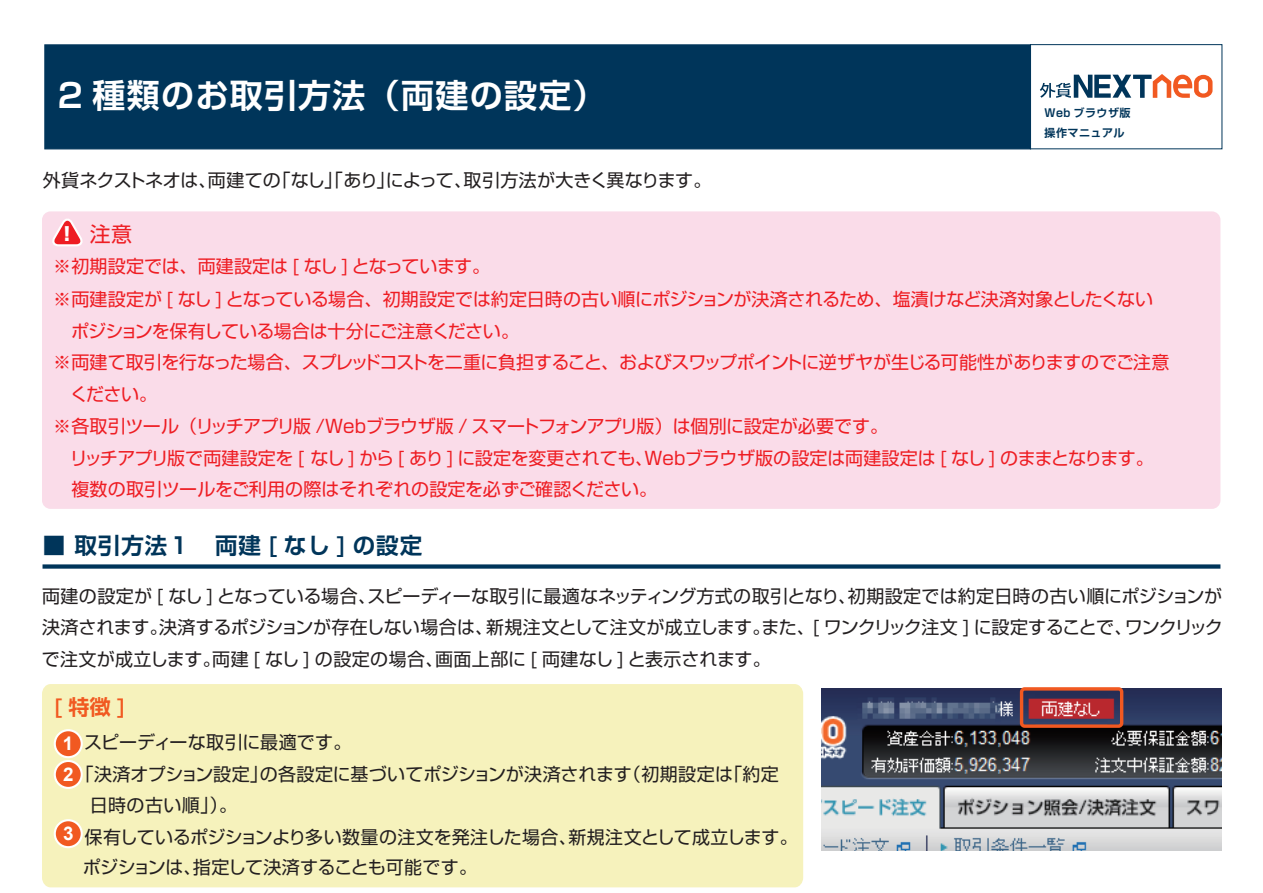
<style>
.page{position:relative;width:1263px;height:893px;background:#fff}
.page>*{position:absolute;margin:0;border:0;box-sizing:border-box;transform-origin:0 0}
.t1{font:700 33px "Shin Go Pro De";letter-spacing:.04em;color:#fff}
.t2{font:700 22.5px "Shin Go Pro De";letter-spacing:.04em;color:#00355a}
.t3{font:700 21px "Shin Go Pro De";color:#f15921}
.t4{font:21px "Shin Go Pro";color:#ee1d23}
.t5{font:700 18.9px/30.8px "Arial";color:#fff}
.t6{font:18px/31.5px "Shin Go Pro";letter-spacing:-.02em;color:#ee1d23}
.t7{font:18px/31.5px "Shin Go Pro";letter-spacing:-.005em;color:#231f20;text-align:justify}
.t8{font:18px "Shin Go Pro";letter-spacing:-.025em;color:#231f20}
.t9{font:18px "Shin Go Pro";color:#ee1d23}
.t10{font:18px "Shin Go Pro";letter-spacing:-.03em;color:#231f20}
.t11{font:700 11.1px/19.4px "Shin Go Pro De";letter-spacing:.04em;color:#00355a}
.s1{font-weight:900;font-size:18.9px;color:#fff}
</style>
<div class="page">
<div style="left:42px;top:684px;width:761px;height:203px;background:#f6f2bc"></div>
<div style="left:43px;top:564px;width:1177px;height:5px;background:#00355a"></div>
<svg style="left:54px;top:729px;width:29px;height:60px;background:#f49f73"></svg>
<svg style="left:54px;top:819px;width:29px;height:29px"></svg>
<div style="left:42px;top:211px;width:1178px;height:298px;background:#fadce9;border-radius:9px"></div>
<svg style="left:52px;top:218px;width:31px;height:29px"></svg>
<svg style="left:1040px;top:74px;width:172px;height:24px"></svg>
<div style="left:1030px;top:44px;width:192px;height:105px;border:1px solid #00355a"></div>
<div style="left:44px;top:44px;width:987px;height:105px;background:#00355a;border:1px solid #00355a"></div>
<img style="left:821px;top:689px;width:401px;height:161px">
<div style="left:1020px;top:687px;width:103px;height:41px;border:3px solid #f15921;border-radius:3px"></div>
<p class="t1" style="left:58px;top:68px;width:550px">2 種類のお取引方法（両建の設定）</p>
<p class="t8" style="left:43px;top:166px;width:670px">外貨ネクストネオは、両建ての「なし」「あり」によって、取引方法が大きく異なります。</p>
<p class="t4" style="left:63px;top:216px;width:71px"><span class="s1">!</span> 注意</p>
<p class="t9" style="left:53px;top:251px;width:438px">※初期設定では、両建設定は [ なし ] となっています。</p>
<p class="t11" style="left:1044px;top:102px;width:88px">Web ブラウザ版操作マニュアル</p>
<p class="t6" style="left:53px;top:281px;width:1118px">※両建設定が [ なし ] となっている場合、初期設定では約定日時の古い順にポジションが決済されるため、塩漬けなど決済対象としたくない　ポジションを保有している場合は十分にご注意ください。<br>※両建て取引を行なった場合、スプレッドコストを二重に負担すること、およびスワップポイントに逆ザヤが生じる可能性がありますのでご注意　ください。</p>
<p class="t6" style="left:53px;top:408px;width:1102px">※各取引ツール（リッチアプリ版 /Ｗｅｂブラウザ版 / スマートフォンアプリ版）は個別に設定が必要です。<br>　リッチアプリ版で両建設定を [ なし ] から [ あり ] に設定を変更されても、Ｗｅｂブラウザ版の設定は両建設定は [ なし ] のままとなります。　複数の取引ツールをご利用の際はそれぞれの設定を必ずご確認ください。</p>
<p class="t2" style="left:43px;top:527px;width:381px">■ 取引方法１　両建 [ なし ] の設定</p>
<p class="t7" style="left:42px;top:578px;width:1182px">両建の設定が [ なし ] となっている場合、スピーディーな取引に最適なネッティング方式の取引となり、初期設定では約定日時の古い順にポジションが決済されます。決済するポジションが存在しない場合は、新規注文として注文が成立します。また、[ ワンクリック注文 ] に設定することで、ワンクリックで注文が成立します。両建 [ なし ] の設定の場合、画面上部に [ 両建なし ] と表示されます。</p>
<p class="t3" style="left:53px;top:690px;width:74px">[特徴]</p>
<p class="t7" style="left:53px;top:725px;width:300px">　 スピーディーな取引に最適です。</p>
<p class="t7" style="left:53px;top:756px;width:727px">　 「決済オプション設定」の各設定に基づいてポジションが決済されます（初期設定は「約定</p>
<p class="t7" style="left:53px;top:788px;width:185px">　　日時の古い順」）。</p>
<p class="t7" style="left:53px;top:819px;width:746px">　 保有しているポジションより多い数量の注文を発注した場合、新規注文として成立します。</p>
<p class="t10" style="left:83px;top:853px;width:396px">ポジションは、指定して決済することも可能です。</p>
<p class="t5" style="left:63px;top:729px;width:12px">1<br>2</p>
<p class="t5" style="left:63px;top:819px;width:12px">3</p>
</div>
